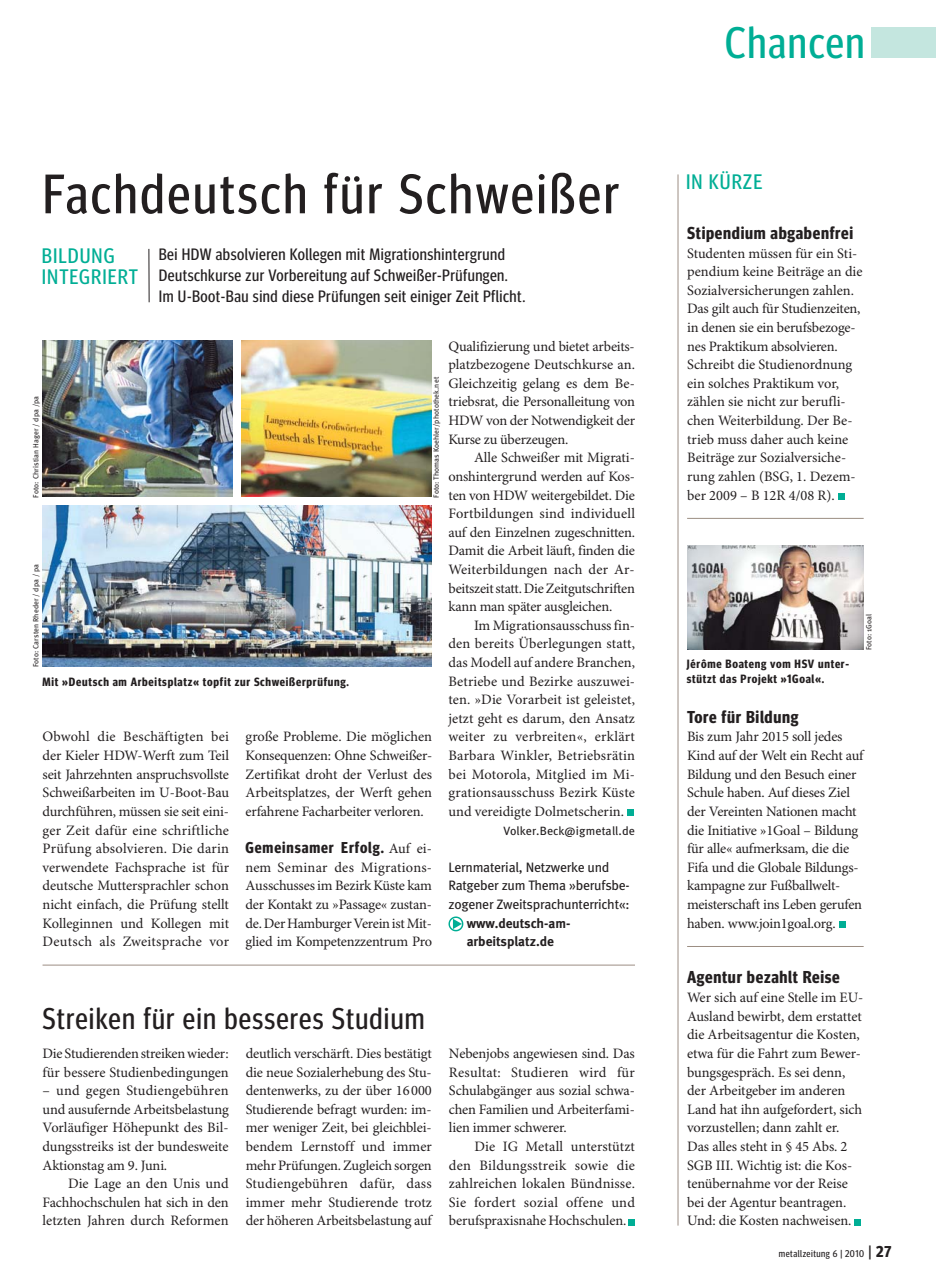
<style>
.page{position:relative;width:936px;height:1285px;background:#fff}
.page>*{position:absolute;margin:0;border:0;box-sizing:border-box;transform-origin:0 0}
.t1{font:55.5px "Meta Headline Cond OT";letter-spacing:.05em;color:#231f20}
.t2{font:44.1px "Meta Headline Cond OT";letter-spacing:.04em;color:#00ae95}
.t3{font:30px "Meta Headline Cond OT";letter-spacing:.04em;color:#231f20}
.t4{font:21px/21px "Meta Headline Cond OT";letter-spacing:.05em;color:#00ae95}
.t5{font:700 17.25px "Meta Headline Cond OT";letter-spacing:.04em;color:#231f20}
.t6{font:16.5px/21px "Meta Headline Cond OT";letter-spacing:.03em;color:#231f20}
.t7{font:700 15.75px "Meta Headline Cond OT";letter-spacing:.055em;color:#231f20}
.t8{font:14.4px/18.6px "Minion Pro";letter-spacing:-.01em;color:#231f20;text-align:justify}
.t9{font:13.65px/18.6px "Meta";letter-spacing:-.015em;color:#231f20}
.t10{font:700 13.5px/18.6px "Meta";color:#231f20}
.t11{font:700 12px/15px "Meta Headline Cond OT";letter-spacing:.06em;color:#231f20}
.t12{font:12px "Meta";letter-spacing:.015em;color:#231f20}
.t13{font:9.75px "Meta Headline Cond OT";letter-spacing:.05em;color:#231f20}
.t14{font:7.5px "Meta";letter-spacing:.015em;color:#231f20}
.s1{font-family:"Minion Pro";font-weight:400;font-size:14.4px}
.s2{font-size:15.75px}
.s3{font-weight:700;font-size:15.75px}
</style>
<div class="page">
<svg style="left:624px;top:27px;width:311px;height:1199px"></svg>
<div style="left:870px;top:28px;width:65px;height:30px;background:#c4e6df"></div>
<hr style="left:43px;top:964px;width:592px;height:1px;background:#9c8e83">
<div style="left:627px;top:809px;width:7px;height:6px;background:#00ae95"></div>
<svg style="left:448px;top:916px;width:15px;height:15px"></svg>
<hr style="left:148px;top:249px;width:1px;height:53px;background:#231f20">
<hr style="left:677px;top:174px;width:1px;height:1051px;background:#9c8e83">
<img style="left:43px;top:506px;width:388px;height:160px">
<img style="left:43px;top:341px;width:189px;height:156px">
<img style="left:241px;top:341px;width:190px;height:156px">
<div style="left:628px;top:1218px;width:7px;height:7px;background:#00ae95"></div>
<hr style="left:687px;top:518px;width:176px;height:1px;background:#9c8e83">
<svg style="left:838px;top:493px;width:6px;height:6px"></svg>
<img style="left:687px;top:545px;width:176px;height:104px">
<hr style="left:687px;top:946px;width:176px;height:1px;background:#9c8e83">
<div style="left:838px;top:920px;width:7px;height:7px;background:#00ae95"></div>
<div style="left:854px;top:1218px;width:7px;height:7px;background:#00ae95"></div>
<h1 class="t1" style="left:43px;top:167px;width:578px">Fachdeutsch für Schweißer</h1>
<h3 class="t4" style="left:42px;top:246px;width:98px">BILDUNG<br>INTEGRIERT</h3>
<p class="t6" style="left:159px;top:245px;width:368px">Bei HDW absolvieren Kollegen mit Migrationshintergrund<br>Deutschkurse zur Vorbereitung auf Schweißer-Prüfungen.<br>Im U-Boot-Bau sind diese Prüfungen seit einiger Zeit Pflicht.</p>
<p class="t8" style="left:448px;top:338px;width:188px">Qualifizierung und bietet arbeits&shy;platzbezogene Deutschkurse an.<br>Gleichzeitig gelang es dem Be&shy;triebsrat, die Personalleitung von HDW von der Notwendigkeit der Kurse zu überzeugen.</p>
<p class="t8" style="left:448px;top:449px;width:188px;text-indent:26px">Alle Schweißer mit Migrati&shy;onshintergrund werden auf Kos&shy;ten von HDW weitergebildet. Die Fortbildungen sind individuell auf den Einzelnen zugeschnitten.<br>Damit die Arbeit läuft, finden die Weiterbildungen nach der Ar&shy;beitszeit statt. Die Zeitgutschriften kann man später ausgleichen.</p>
<p class="t8" style="left:448px;top:617px;width:188px;text-indent:26px">Im Migrationsausschuss fin&shy;den bereits Überlegungen statt, das Modell auf andere Branchen, Betriebe und Bezirke auszuwei&shy;ten. »Die Vorarbeit ist geleistet, jetzt geht es darum, den Ansatz weiter zu verbreiten«, erklärt Barbara Winkler, Betriebsrätin bei Motorola, Mitglied im Mi&shy;grationsausschuss Bezirk Küste und vereidigte Dolmetscherin.</p>
<p class="t12" style="left:503px;top:824px;width:133px">Volker.Beck@igmetall.de</p>
<p class="t9" style="left:448px;top:858px;width:183px">Lernmaterial, Netzwerke und<br>Ratgeber zum Thema »berufsbe&shy;zogener Zweitsprachunterricht«:</p>
<p class="t10" style="left:466px;top:914px;width:105px">www.deutsch-am&shy;arbeitsplatz.de</p>
<p class="t14" style="left:432px;top:497px;width:122px;rotate:-90deg">Foto: Thomas Koehler/photothek.net</p>
<p class="t14" style="left:32px;top:497px;width:103px;rotate:-90deg">Foto: Christian Hager / dpa /pa</p>
<p class="t14" style="left:32px;top:666px;width:104px;rotate:-90deg">Foto: Carsten Rheder / dpa / pa</p>
<p class="t11" style="left:43px;top:674px;width:308px">Mit »Deutsch am Arbeitsplatz« topfit zur Schweißerprüfung.</p>
<p class="t8" style="left:43px;top:728px;width:188px">Obwohl die Beschäftigten bei der Kieler HDW-Werft zum Teil seit Jahrzehnten anspruchsvollste Schweißarbeiten im U-Boot-Bau durchführen, müssen sie seit eini&shy;ger Zeit dafür eine schriftliche Prüfung absolvieren. Die darin verwendete Fachsprache ist für deutsche Muttersprachler schon nicht einfach, die Prüfung stellt Kolleginnen und Kollegen mit Deutsch als Zweitsprache vor</p>
<p class="t8" style="left:245px;top:728px;width:188px">große Probleme. Die möglichen Konsequenzen: Ohne Schweißer-Zertifikat droht der Verlust des Arbeitsplatzes, der Werft gehen erfahrene Facharbeiter verloren.</p>
<p class="t7" style="left:245px;top:839px;width:188px">Gemeinsamer Erfolg. <span class="s1">Auf ei-</span></p>
<p class="t8" style="left:245px;top:858px;width:188px">nem Seminar des Migrations-Ausschusses im Bezirk Küste kam der Kontakt zu »Passage« zustan&shy;de. DerHamburger VereinistMit&shy;glied im Kompetenzzentrum Pro</p>
<h3 class="t3" style="left:43px;top:1003px;width:383px">Streiken für ein besseres Studium</h3>
<p class="t8" style="left:43px;top:1044px;width:188px">Die Studierenden streikenwieder: für bessere Studienbedingungen</p>
<p class="t8" style="left:43px;top:1082px;width:188px">– und gegen Studiengebühren und ausufernde Arbeitsbelastung Vorläufiger Höhepunkt des Bil&shy;dungsstreiks ist der bundesweite Aktionstag am 9. Juni.</p>
<p class="t8" style="left:43px;top:1175px;width:188px;text-indent:26px">Die Lage an den Unis und Fachhochschulen hat sich in den letzten Jahren durch Reformen</p>
<p class="t8" style="left:246px;top:1044px;width:188px">deutlich verschärft. Dies bestätigt die neue Sozialerhebung des Stu&shy;dentenwerks, zu der über 16000<br>Studierende befragt wurden: im&shy;mer weniger Zeit, bei gleichblei&shy;bendem Lernstoff und immer mehr Prüfungen. Zugleich sorgen Studiengebühren dafür, dass immer mehr Studierende trotz der höheren Arbeitsbelastung auf</p>
<p class="t8" style="left:449px;top:1044px;width:187px">Nebenjobs angewiesen sind. Das Resultat: Studieren wird für Schulabgänger aus sozial schwa&shy;chen Familien und Arbeiterfami&shy;lien immer schwerer.</p>
<p class="t8" style="left:449px;top:1137px;width:188px;text-indent:26px">Die IG Metall unterstützt den Bildungsstreik sowie die zahlreichen lokalen Bündnisse.<br>Sie fordert sozial offene und berufspraxisnahe Hochschulen.</p>
<h2 class="t2" style="left:725px;top:22px;width:141px">Chancen</h2>
<h3 class="t4" style="left:686px;top:172px;width:78px">IN KÜRZE</h3>
<p class="t5" style="left:687px;top:224px;width:168px">Stipendium abgabenfrei</p>
<p class="t8" style="left:687px;top:245px;width:177px;text-align:left">Studenten müssen für ein Sti&shy;pendium keine Beiträge an die<br>Sozialversicherungen zahlen.<br>Das gilt auch für Studienzeiten, in denen sie ein berufsbezoge&shy;nes Praktikum absolvieren.<br>Schreibt die Studienordnung ein solches Praktikum vor, zählen sie nicht zur berufli&shy;chen Weiterbildung. Der Be&shy;trieb muss daher auch keine<br>Beiträge zur Sozialversiche&shy;rung zahlen (BSG, 1. Dezem&shy;ber 2009 – B 12R 4/08 R).</p>
<p class="t11" style="left:686px;top:657px;width:164px">Jérôme Boateng vom HSV unter&shy;stützt das Projekt »1Goal«.</p>
<p class="t14" style="left:865px;top:650px;width:38px;rotate:-90deg">Foto: 1Goal</p>
<p class="t5" style="left:687px;top:708px;width:113px">Tore für Bildung</p>
<p class="t8" style="left:687px;top:728px;width:178px;text-align:left">Bis zum Jahr 2015 soll jedes<br>Kind auf der Welt ein Recht auf<br>Bildung und den Besuch einer<br>Schule haben. Auf dieses Ziel der Vereinten Nationen macht die Initiative »1Goal – Bildung für alle« aufmerksam, die die<br>Fifa und die Globale Bildungs&shy;kampagne zur Fußballwelt&shy;meisterschaft ins Leben gerufen haben. www.join1goal.org.</p>
<p class="t5" style="left:687px;top:968px;width:154px">Agentur bezahlt Reise</p>
<p class="t8" style="left:687px;top:989px;width:178px;text-align:left">Wer sich auf eine Stelle im EU-<br>Ausland bewirbt, dem erstattet die Arbeitsagentur die Kosten, etwa für die Fahrt zum Bewer&shy;bungsgespräch. Es sei denn, der Arbeitgeber im anderen<br>Land hat ihn aufgefordert, sich vorzustellen; dann zahlt er.<br>Das alles steht in § 45 Abs. 2<br>SGB III. Wichtig ist: die Kos&shy;tenübernahme vor der Reise bei der Agentur beantragen.<br>Und: die Kosten nachweisen.</p>
<p class="t13" style="left:778px;top:1248px;width:114px">metallzeitung 6 | 2010 <span class="s2">|</span> <span class="s3">27</span></p>
</div>
